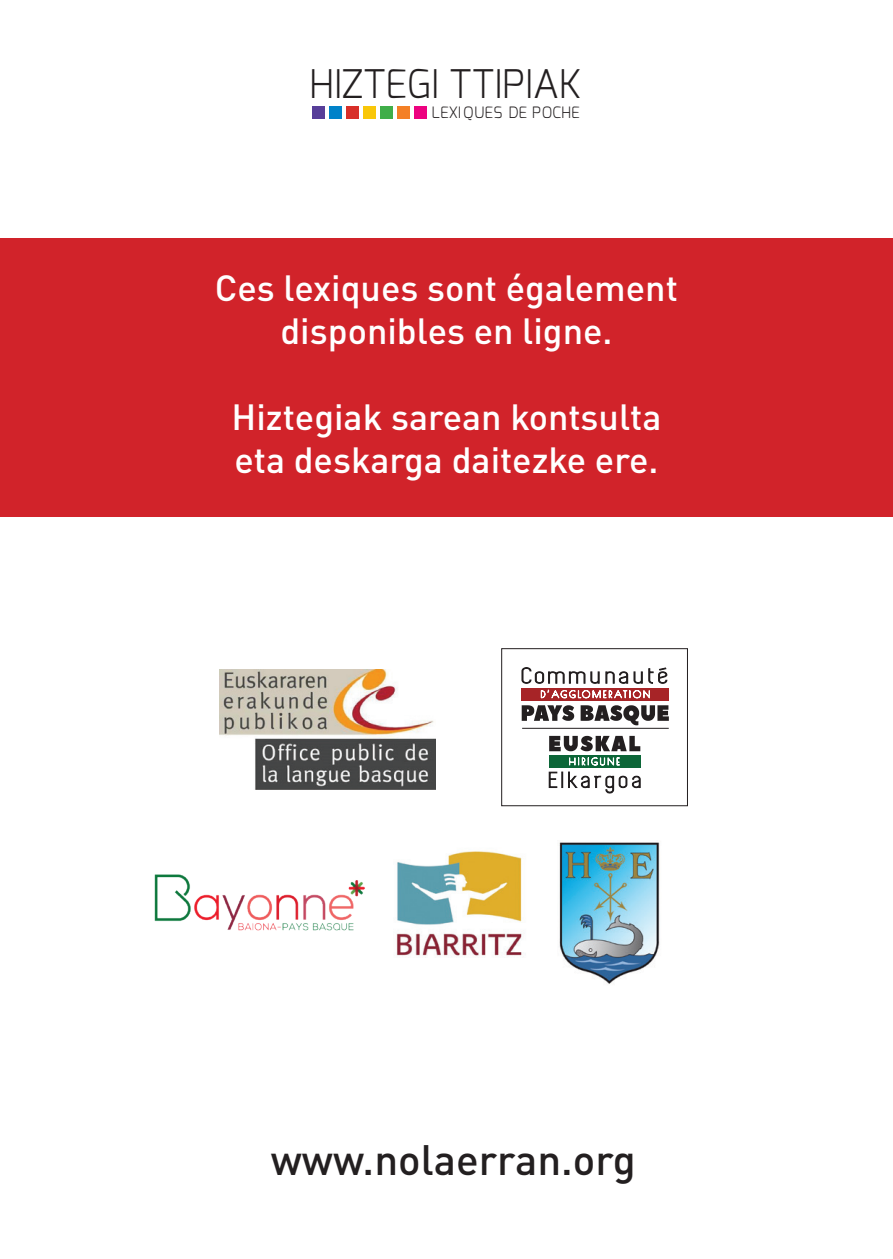
<style>
.page{position:relative;width:893px;height:1259px;background:#fff}
.page>*{position:absolute;margin:0;border:0;box-sizing:border-box;transform-origin:0 0}
.t1{font:500 42px "DINOT";color:#231f20}
.t2{font:300 39.3px "Exo";color:#231f20}
.t3{font:500 36px/43.2px "DINOT";color:#fff;text-align:center}
.t4{font:300 15.6px "Exo";color:#231f20}
</style>
<div class="page">
<div style="left:0;top:238px;width:893px;height:279px;background:#d1232a"></div>
<img style="left:220px;top:669px;width:215px;height:121px">
<img style="left:154px;top:874px;width:211px;height:57px">
<img style="left:396px;top:851px;width:126px;height:107px">
<img style="left:559px;top:842px;width:101px;height:142px">
<div style="left:312px;top:106px;width:12px;height:13px;background:#573e99"></div>
<div style="left:329px;top:106px;width:13px;height:13px;background:#0082c9"></div>
<div style="left:346px;top:106px;width:13px;height:13px;background:#d82f29"></div>
<div style="left:363px;top:106px;width:13px;height:13px;background:#f9c709"></div>
<div style="left:380px;top:106px;width:13px;height:13px;background:#40ae49"></div>
<div style="left:397px;top:106px;width:13px;height:13px;background:#f48026"></div>
<div style="left:414px;top:106px;width:13px;height:13px;background:#ed0280"></div>
<div style="left:501px;top:648px;width:187px;height:158px;border:1px solid #231f20"></div>
<hr style="left:522px;top:728px;width:147px;height:1px;background:#231f20">
<div style="left:521px;top:687px;width:148px;height:13px;background:#a72427"></div>
<svg style="left:522px;top:705px;width:52px;height:16px"></svg>
<svg style="left:581px;top:705px;width:88px;height:20px"></svg>
<svg style="left:522px;top:667px;width:145px;height:32px"></svg>
<svg style="left:549px;top:736px;width:92px;height:58px"></svg>
<p class="t2" style="left:309px;top:58px;width:274px">HIZTEGI TTIPIAK</p>
<p class="t4" style="left:432px;top:102px;width:150px">LEXIQUES DE POCHE</p>
<p class="t3" style="left:215px;top:265px;width:465px">Ces lexiques sont également disponibles en ligne.</p>
<p class="t3" style="left:232px;top:395px;width:431px;text-align:left">Hiztegiak sarean kontsulta eta deskarga daitezke ere.</p>
<p class="t1" style="left:271px;top:1132px;width:367px">www.nolaerran.org</p>
</div>
